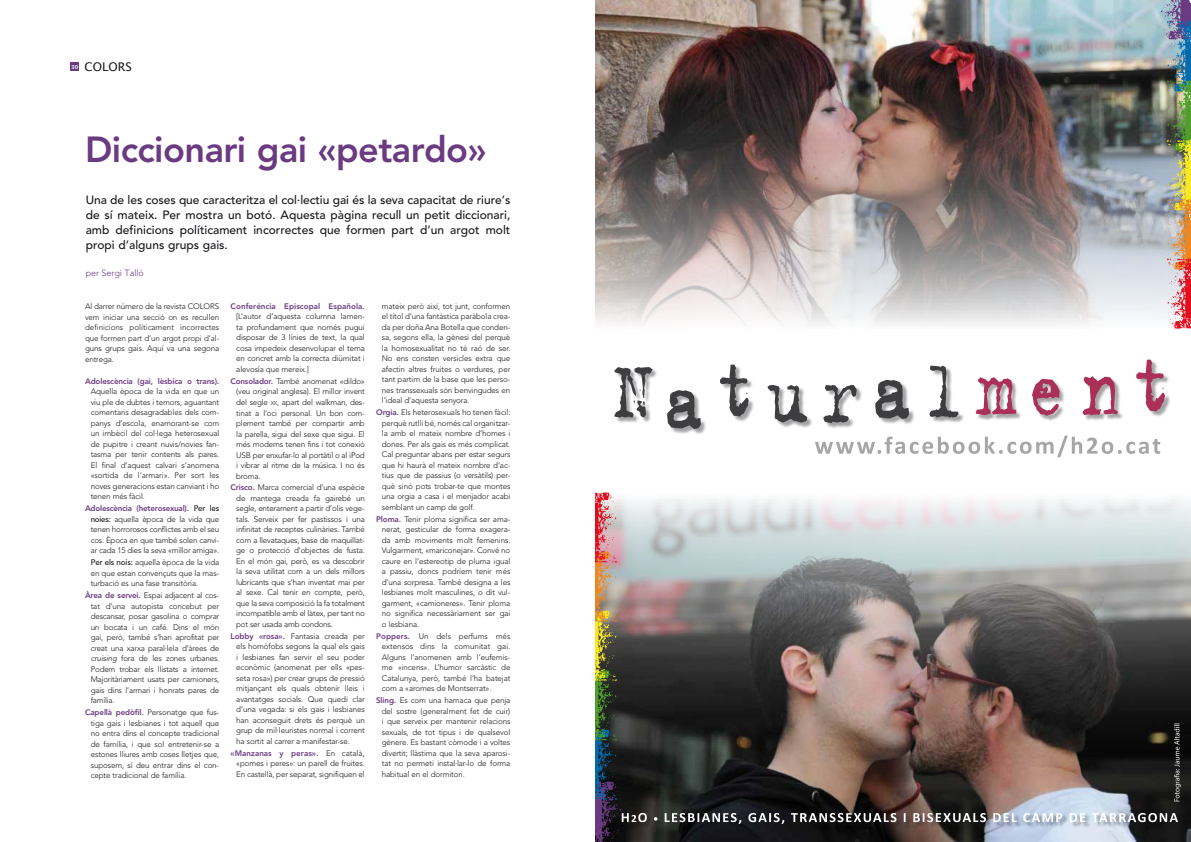
<style>
.page{position:relative;width:1191px;height:842px;background:#fff}
.page>*{position:absolute;margin:0;border:0;box-sizing:border-box;transform-origin:0 0}
.t1{font:800 36px "Avenir";letter-spacing:-.015em;color:#6b3b81}
.t2{font:500 12px/15px "Avenir";color:#1a171c;text-align:justify}
.t3{font:12px "Lucida Grande";color:#1a171c}
.t4{font:300 9px "Avenir";letter-spacing:-.005em;color:#6b3b81}
.t5{font:300 8px/10.5px "Avenir";letter-spacing:-.015em;color:#1a171c;text-align:justify}
.t6{font:800 8px "Avenir";letter-spacing:-.015em;color:#6b3b81}
.t7{font:800 8px "Avenir";letter-spacing:.005em;color:#6b3b81}
.s1{font-weight:800;color:#6b3b81}
.s2{font-weight:500}
.s3{font-style:italic}
.s4{font-size:5.6px}
</style>
<div class="page">
<div style="left:70px;top:62px;width:9px;height:9px;background:#6b3b81"></div>
<img style="left:595px;top:0;width:565px;height:325px">
<svg style="left:815px;top:435px;width:345px;height:22px"></svg>
<div style="left:976px;top:360px;width:194px;height:62px;background:#1a171c;opacity:.4"></div>
<svg style="left:975px;top:360px;width:190px;height:56px"></svg>
<div style="left:615px;top:365px;width:349px;height:70px;background:#1a171c;opacity:.4"></div>
<svg style="left:614px;top:365px;width:344px;height:64px"></svg>
<img style="left:595px;top:492px;width:586px;height:350px">
<img style="left:1160px;top:0;width:31px;height:329px">
<h2 class="t3" style="left:71px;top:60px;width:62px"><sup>30</sup> COLORS</h2>
<h1 class="t1" style="left:85px;top:129px;width:403px">Diccionari gai «petardo»</h1>
<p class="t2" style="left:86px;top:193px;width:426px">Una de les coses que caracteritza el col·lectiu gai és la seva capacitat de riure’s de sí mateix. Per mostra un botó. Aquesta pàgina recull un petit diccionari, amb definicions políticament incorrectes que formen part d’un argot molt propi d’alguns grups gais.</p>
<p class="t4" style="left:86px;top:268px;width:60px">per Sergi Talló</p>
<p class="t5" style="left:85px;top:301px;width:136px">Al darrer número de la revista COLORS vem iniciar una secció on es recullen definicions políticament incorrectes que formen part d’un argot propi d’al&shy;guns grups gais. Aquí va una segona entrega.</p>
<p class="t6" style="left:85px;top:376px;width:136px">Adolescència (gai, lèsbica o trans).</p>
<p class="t5" style="left:91px;top:386px;width:130px">Aquella època de la vida en que un viu ple de dubtes i temors, aguantant comentaris desagradables dels com&shy;panys d’escola, enamorant-se com un imbècil del col·lega heterosexual de pupitre i creant nuvis/novies fan&shy;tasma per tenir contents als pares.<br>El final d’aquest calvari s’anomena «sortida de l’armari». Per sort les noves generacions estan canviant i ho tenen més fàcil.</p>
<p class="t5" style="left:91px;top:503px;width:130px;text-indent:-6px"><span class="s1">Adolescència (heterosexual).</span> <span class="s2">Per les noies:</span> aquella època de la vida que tenen horrorosos conflictes amb el seu cos. Època en que també solen canvi&shy;ar cada 15 dies la seva «millor amiga».</p>
<p class="t5" style="left:91px;top:557px;width:130px"><span class="s2">Per els nois:</span> aquella època de la vida en que estan convençuts que la mas&shy;turbació es una fase transitòria.</p>
<p class="t5" style="left:91px;top:590px;width:130px;text-indent:-6px"><span class="s1">Àrea de servei.</span> Espai adjacent al cos&shy;tat d’una autopista concebut per descansar, posar gasolina o comprar un bocata i un café. Dins el món gai, però, també s’han aprofitat per creat una xarxa paral·lela d’àrees de <span class="s3">cruising</span> fora de les zones urbanes.<br>Podem trobar els llistats a internet.<br>Majoritàriament usats per camioners, gais dins l’armari i honrats pares de família.</p>
<p class="t5" style="left:91px;top:707px;width:130px;text-indent:-6px"><span class="s1">Capellà pedòfil.</span> Personatge que fus&shy;tiga gais i lesbianes i tot aquell que no entra dins el concepte tradicional de família, i que sol entretenir-se a estones lliures amb coses lletjes que, suposem, sí deu entrar dins el con&shy;cepte tradicional de família.</p>
<p class="t7" style="left:231px;top:301px;width:136px">Conferéncia Episcopal Española.</p>
<p class="t5" style="left:236px;top:311px;width:130px">[L’autor d’aquesta columna lamen&shy;ta profundament que només pugui disposar de 3 línies de text, la qual cosa impedeix desenvolupar el tema en concret amb la correcta diürnitat i alevosía que mereix.]</p>
<p class="t5" style="left:236px;top:376px;width:130px;text-indent:-6px"><span class="s1">Consolador.</span> També anomenat «dildo» (veu original anglesa). El millor invent del segle <span class="s4">xx</span>, apart del walkman, des&shy;tinat a l’oci personal. U n bon com&shy;plement també per compartir amb la parella, sigui del sexe que sigui. El més moderns tenen fins i tot conexió USB per enxufar-lo al portàtil o al iPod i vibrar al ritme de la música. I no és broma.</p>
<p class="t5" style="left:236px;top:482px;width:130px;text-indent:-6px"><span class="s1">Crisco.</span> Marca comercial d’una espècie de mantega creada fa gairebé un segle, enterament a partir d’olis vege&shy;tals. Serveix per fer pastissos i una infinitat de receptes culinàries. També com a llevataques, base de maquillat&shy;ge o protecció d’objectes de fusta.<br>En el món gai, però, es va descobrir la seva utilitat com a un dels millors lubricants que s’han inventat mai per al sexe. Cal tenir en compte, però, que la seva composició la fa totalment incompatible amb el làtex, per tant no pot ser usada amb condons.</p>
<p class="t5" style="left:236px;top:631px;width:130px;text-indent:-6px"><span class="s1">Lobby «rosa».</span> Fantasia creada per els homòfobs segons la qual els gais i lesbianes fan servir el seu poder econòmic (anomenat per ells «pes&shy;seta rosa») per crear grups de pressió mitjançant els quals obtenir lleis i avantatges socials. Que quedi clar d’una vegada: si els gais i lesbianes han aconseguit drets és perquè un grup de mil·leuristes normal i corrent ha sortit al carrer a manifestar-se.</p>
<p class="t5" style="left:236px;top:748px;width:130px;text-indent:-6px"><span class="s1">«Manzanas y peras».</span> En català, «pomes i peres»: un parell de fruites.<br>En castellà, per separat, signifiquen el</p>
<p class="t5" style="left:382px;top:301px;width:130px">mateix però així, tot junt, conformen el títol d’una fantàstica paràbola crea&shy;da per doña Ana Botella que conden&shy;sa, segons ella, la gènesi del perquè la homosexualitat no té raó de ser.<br>No ens consten versicles extra que afectin altres fruites o verdures, per tant partim de la base que les perso&shy;nes transsexuals són benvingudes en l’ideal d’aquesta senyora.</p>
<p class="t5" style="left:382px;top:407px;width:130px;text-indent:-6px"><span class="s1">Orgia.</span> Els heterosexuals ho tenen fàcil: perquè rutlli bé, només cal organitzar&shy;la amb el mateix nombre d’homes i dones. Per als gais es més complicat.<br>Cal preguntar abans per estar segurs que hi haurà el mateix nombre d’ac&shy;tius que de passius (o versàtils) per&shy;què sinó pots trobar-te que montes una orgia a casa i el menjador acabi semblant un camp de golf.</p>
<p class="t5" style="left:382px;top:514px;width:130px;text-indent:-6px"><span class="s1">Ploma.</span> Tenir ploma significa ser ama&shy;nerat, gesticular de forma exagera&shy;da amb moviments molt femenins.<br>Vulgarment, «mariconejar». Convé no caure en l’estereotip de pluma igual a passiu, doncs podríem tenir més d’una sorpresa. També designa a les lesbianes molt masculines, o dit vul&shy;garment, «camioneres». Tenir ploma no significa necessàriament ser gai o lesbiana.</p>
<p class="t5" style="left:382px;top:631px;width:130px;text-indent:-6px"><span class="s1">Poppers.</span> U n dels perfums més extensos dins la comunitat gai.<br>Alguns l’anomenen amb l’eufemis&shy;me «incens». L’humor sarcàstic de Catalunya, però, també l’ha batejat com a «aromes de Montserrat».</p>
<p class="t5" style="left:382px;top:695px;width:130px;text-indent:-6px"><span class="s1">Sling.</span> Es com una hamaca que penja del sostre (generalment fet de cuir) i que serveix per mantenir relacions sexuals, de tot tipus i de qualsevol gènere. Es bastant còmode i a voltes divertit; llàstima que la seva aparosi&shy;tat no permeti instal·lar-lo de forma habitual en el dormitori.</p>
</div>
